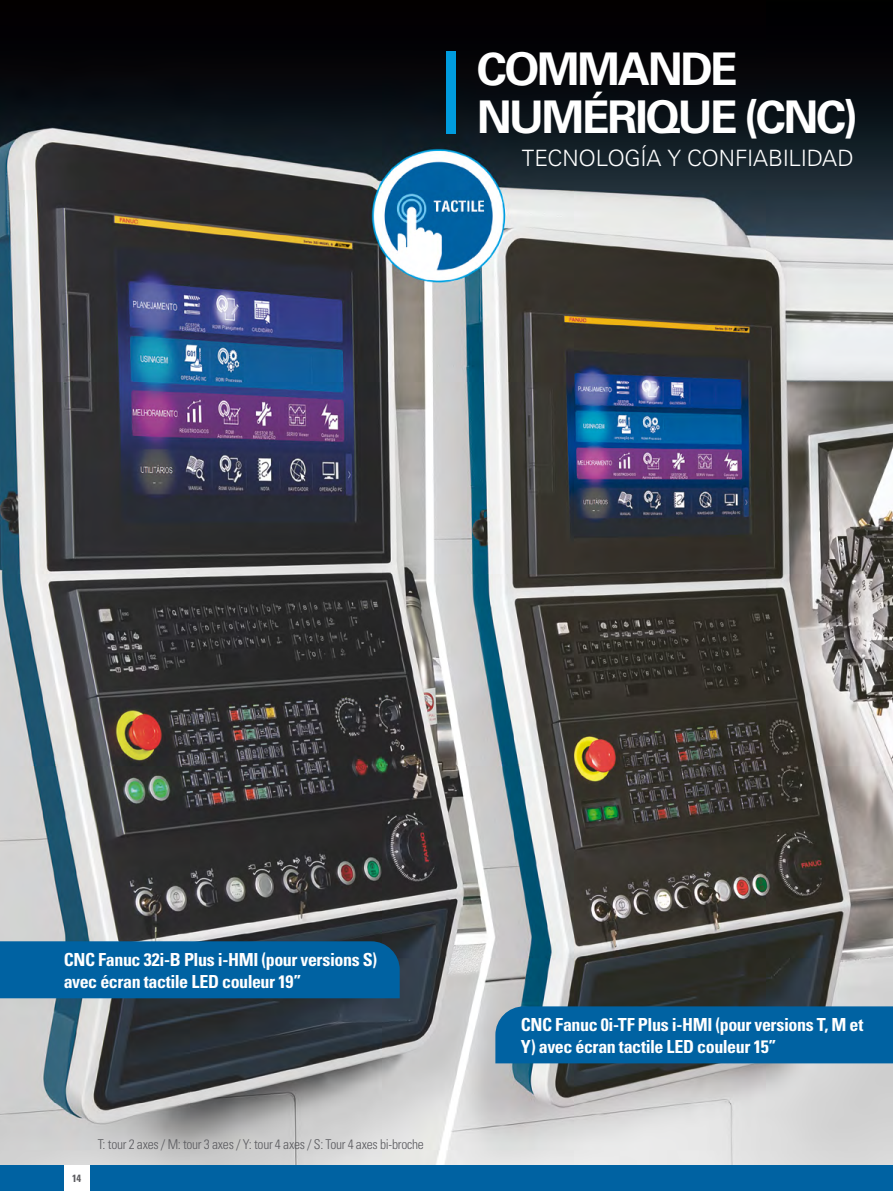
<style>
.page{position:relative;width:893px;height:1191px;background:#fff}
.page>*{position:absolute;margin:0;border:0;box-sizing:border-box;transform-origin:0 0}
.t1{font:700 45px/48px "Univers";letter-spacing:-.05em;color:#fff}
.t2{font:300 22.5px "Univers";letter-spacing:-.015em;color:#fff}
.t3{font:700 condensed 18px/21.6px "Univers";letter-spacing:-.025em;color:#fff}
.t4{font:300 condensed 13.5px "Univers";letter-spacing:-.02em;color:#5b5b5f}
.t5{font:700 condensed 10.5px "Univers";color:#5b5b5f}
</style>
<div class="page">
<img style="left:0;top:0;width:893px;height:1165px">
<div style="left:446px;top:51px;width:10px;height:83px;background:#009cde"></div>
<div style="left:0;top:941px;width:400px;height:57px;background:#0062a2"></div>
<div style="left:495px;top:1006px;width:398px;height:57px;background:#0062a2"></div>
<div style="left:0;top:1165px;width:64px;height:26px;background:#0062a2"></div>
<div style="left:89px;top:1165px;width:804px;height:26px;background:#0062a2"></div>
<h1 class="t1" style="left:477px;top:46px;width:382px">COMMANDE<br>NUMÉRIQUE (CNC)</h1>
<p class="t2" style="left:522px;top:144px;width:333px">TECNOLOGÍA Y CONFIABILIDAD</p>
<p class="t3" style="left:64px;top:949px;width:315px">CNC Fanuc 32i-B Plus i-HMI (pour versions S) avec écran tactile LED couleur 19”</p>
<p class="t5" style="left:72px;top:1171px;width:11px">14</p>
<p class="t4" style="left:98px;top:1136px;width:328px">T: tour 2 axes / M: tour 3 axes / Y: tour 4 axes / S: Tour 4 axes bi-broche</p>
<p class="t3" style="left:521px;top:1014px;width:344px">CNC Fanuc 0i-TF Plus i-HMI (pour versions T, M et<br>Y) avec écran tactile LED couleur 15”</p>
</div>
